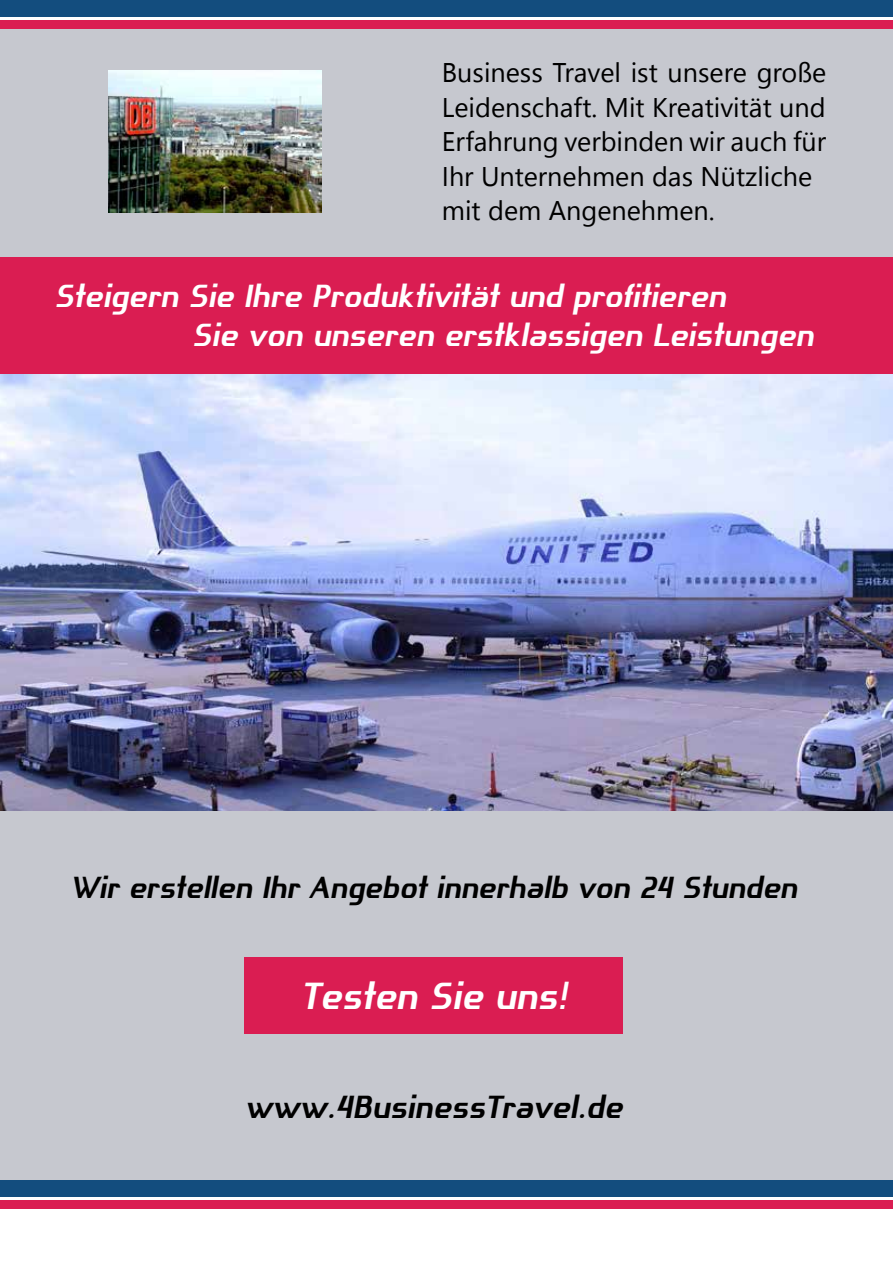
<style>
.page{position:relative;width:893px;height:1263px;background:#fff}
.page>*{position:absolute;margin:0;border:0;box-sizing:border-box;transform-origin:0 0}
.t1{font:39px "Mangia";color:#fff}
.t2{font:33px/39.6px "Mangia";color:#fff}
.t3{font:33px "Mangia";color:#000}
.t4{font:31.5px "Mangia";color:#000}
.t5{font:27px/34.5px "Nirmala UI";color:#000}
</style>
<div class="page">
<div style="left:0;top:29px;width:893px;height:228px;background:#c6c8cf"></div>
<div style="left:0;top:808px;width:893px;height:372px;background:#c6c8cf"></div>
<div style="left:0;top:257px;width:893px;height:117px;background:#da1d52"></div>
<div style="left:244px;top:957px;width:379px;height:76px;background:#da1d52"></div>
<img style="left:108px;top:71px;width:213px;height:141px">
<img style="left:0;top:374px;width:893px;height:436px">
<div style="left:0;top:1180px;width:893px;height:16px;background:#134d7e"></div>
<div style="left:0;top:1200px;width:893px;height:9px;background:#da1d52"></div>
<div style="left:0;top:0;width:893px;height:16px;background:#134d7e"></div>
<div style="left:0;top:20px;width:893px;height:9px;background:#da1d52"></div>
<p class="t5" style="left:442px;top:54px;width:386px">Business Travel ist unsere große<br>Leidenschaft. Mit Kreativität und<br>Erfahrung verbinden wir auch für<br>Ihr Unternehmen das Nützliche mit dem Angenehmen.</p>
<p class="t2" style="left:192px;top:276px;width:623px;text-indent:-138px">Steigern Sie Ihre Produktivität und profitieren<br>Sie von unseren erstklassigen Leistungen</p>
<p class="t4" style="left:70px;top:870px;width:728px">Wir erstellen Ihr Angebot innerhalb von 24 Stunden</p>
<h1 class="t1" style="left:301px;top:973px;width:267px">Testen Sie uns!</h1>
<p class="t3" style="left:245px;top:1088px;width:379px">www.4BusinessTravel.de</p>
</div>
